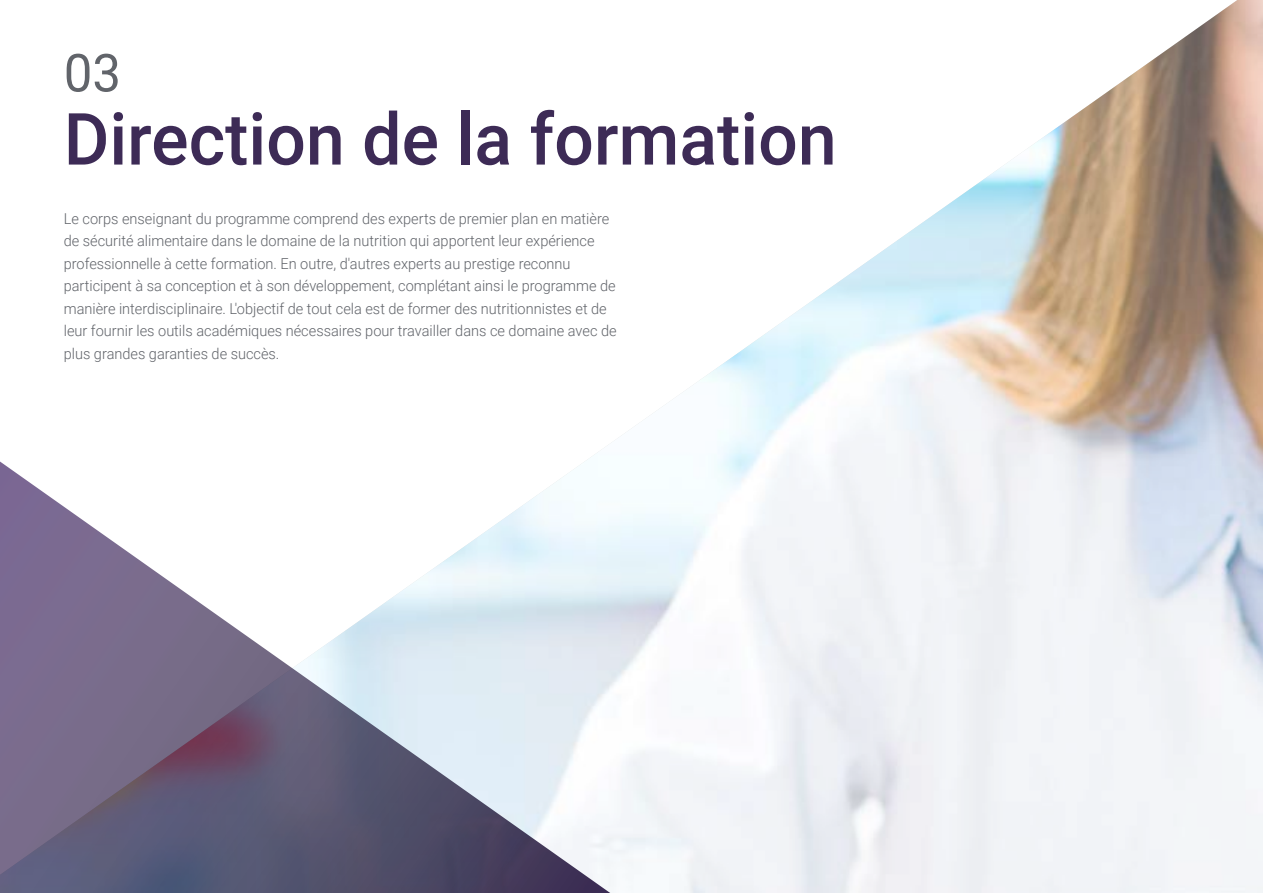
<style>
.page{position:relative;width:1263px;height:893px;background:#fff}
.page>*{position:absolute;margin:0;border:0;box-sizing:border-box;transform-origin:0 0}
.t1{font:500 72px "Roboto";color:#3d2b56}
.t2{font:52.5px "Roboto";color:#61646a}
.t3{font:300 15px/22.5px "Roboto";color:#61646a}
</style>
<div class="page">
<img style="left:607px;top:0;width:656px;height:893px">
<svg style="left:0;top:446px;width:640px;height:447px"></svg>
<h2 class="t2" style="left:64px;top:36px;width:59px">03</h2>
<h1 class="t1" style="left:64px;top:89px;width:774px">Direction de la formation</h1>
<p class="t3" style="left:64px;top:207px;width:554px">Le corps enseignant du programme comprend des experts de premier plan en matière de sécurité alimentaire dans le domaine de la nutrition qui apportent leur expérience professionnelle à cette formation. En outre, d'autres experts au prestige reconnu participent à sa conception et à son développement, complétant ainsi le programme de manière interdisciplinaire. L'objectif de tout cela est de former des nutritionnistes et de leur fournir les outils académiques nécessaires pour travailler dans ce domaine avec de plus grandes garanties de succès.</p>
</div>
